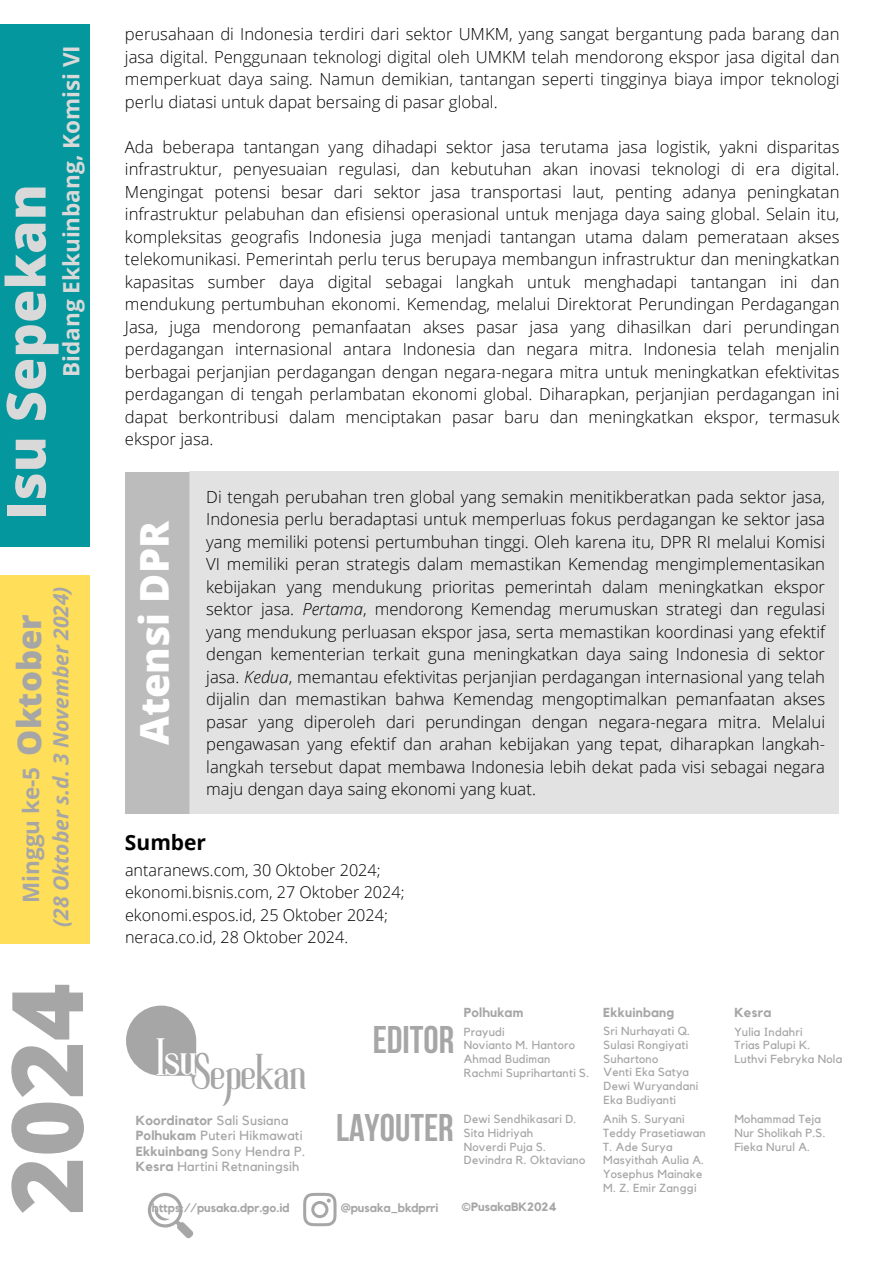
<style>
.page{position:relative;width:894px;height:1264px;background:#fff}
.page>*{position:absolute;margin:0;border:0;box-sizing:border-box;transform-origin:0 0}
.t1{font:800 98.85px "Open Sans";color:#a6a6a6}
.t2{font:800 54px "Open Sans";color:#d9d9d9}
.t3{font:47.55px "Roller Coaster";color:#fff}
.t4{font:45.3px "Roller Coaster";color:#a6a6a6}
.t5{font:800 39.75px "Open Sans";color:#fff}
.t6{font:700 38.4px "Bebas Neue";color:#a6a6a6}
.t7{font:800 33px "Open Sans";color:#a6a6a6}
.t8{font:700 22.5px "Open Sans";color:#d9d9d9}
.t9{font:700 22.5px "Open Sans";color:#a6a6a6}
.t10{font:italic 700 21px "Open Sans";color:#a6a6a6}
.t11{font:700 21px "Open Sans";color:#000}
.t12{font:300 16.65px/22.5px "Open Sans";color:#000;text-align:justify}
.t13{font:300 16.2px "Open Sans";color:#000}
.t14{font:13.2px "Kollektif";letter-spacing:.02em;color:#a6a6a6}
.t15{font:700 13.2px "Kollektif";letter-spacing:.02em;color:#a6a6a6}
.t16{font:700 13.05px "Kollektif";letter-spacing:.02em;color:#a6a6a6}
.t17{font:700 12px "Kollektif";color:#a6a6a6}
.t18{font:11.7px "Kollektif";letter-spacing:.02em;color:#a6a6a6}
.s1{font-style:italic}
.s2{font-weight:400}
.s3{font-weight:700}
</style>
<div class="page">
<div style="left:125px;top:471px;width:64px;height:342px;background:#bcbcbc"></div>
<div style="left:189px;top:471px;width:650px;height:342px;background:#e2e2e2"></div>
<div style="left:0;top:25px;width:89px;height:522px;background:#04979d"></div>
<div style="left:0;top:575px;width:89px;height:368px;background:#ffde59"></div>
<svg style="left:126px;top:1005px;width:70px;height:70px"></svg>
<svg style="left:303px;top:1192px;width:33px;height:34px"></svg>
<svg style="left:148px;top:1192px;width:45px;height:46px"></svg>
<p class="t8" style="left:55px;top:377px;width:333px;rotate:-90deg">Bidang Ekkuinbang, Komisi VI</p>
<p class="t2" style="left:-12px;top:520px;width:337px;rotate:-90deg">Isu Sepekan</p>
<p class="t10" style="left:46px;top:927px;width:343px;rotate:-90deg">(28 Oktober s.d. 3 November 2024)</p>
<p class="t7" style="left:6px;top:755px;width:143px;rotate:-90deg">Oktober</p>
<p class="t9" style="left:15px;top:902px;width:138px;rotate:-90deg">Minggu ke-5</p>
<p class="t1" style="left:-23px;top:1214px;width:233px;rotate:-90deg">2024</p>
<p class="t12" style="left:125px;top:22px;width:715px">perusahaan di Indonesia terdiri dari sektor UMKM, yang sangat bergantung pada barang dan jasa digital. Penggunaan teknologi digital oleh UMKM telah mendorong ekspor jasa digital dan memperkuat daya saing. Namun demikian, tantangan seperti tingginya biaya impor teknologi perlu diatasi untuk dapat bersaing di pasar global.</p>
<p class="t12" style="left:125px;top:135px;width:715px">Ada beberapa tantangan yang dihadapi sektor jasa terutama jasa logistik, yakni disparitas infrastruktur, penyesuaian regulasi, dan kebutuhan akan inovasi teknologi di era digital.<br>Mengingat potensi besar dari sektor jasa transportasi laut, penting adanya peningkatan infrastruktur pelabuhan dan efisiensi operasional untuk menjaga daya saing global. Selain itu, kompleksitas geografis Indonesia juga menjadi tantangan utama dalam pemerataan akses telekomunikasi. Pemerintah perlu terus berupaya membangun infrastruktur dan meningkatkan kapasitas sumber daya digital sebagai langkah untuk menghadapi tantangan ini dan mendukung pertumbuhan ekonomi. Kemendag, melalui Direktorat Perundingan Perdagangan Jasa, juga mendorong pemanfaatan akses pasar jasa yang dihasilkan dari perundingan perdagangan internasional antara Indonesia dan negara mitra. Indonesia telah menjalin berbagai perjanjian perdagangan dengan negara-negara mitra untuk meningkatkan efektivitas perdagangan di tengah perlambatan ekonomi global. Diharapkan, perjanjian perdagangan ini dapat berkontribusi dalam menciptakan pasar baru dan meningkatkan ekspor, termasuk ekspor jasa.</p>
<p class="t5" style="left:126px;top:745px;width:226px;rotate:-90deg">Atensi DPR</p>
<p class="t12" style="left:206px;top:485px;width:620px">Di tengah perubahan tren global yang semakin menitikberatkan pada sektor jasa, Indonesia perlu beradaptasi untuk memperluas fokus perdagangan ke sektor jasa yang memiliki potensi pertumbuhan tinggi. Oleh karena itu, DPR RI melalui Komisi VI memiliki peran strategis dalam memastikan Kemendag mengimplementasikan kebijakan yang mendukung prioritas pemerintah dalam meningkatkan ekspor sektor jasa. <span class="s1">Pertama</span>, mendorong Kemendag merumuskan strategi dan regulasi yang mendukung perluasan ekspor jasa, serta memastikan koordinasi yang efektif dengan kementerian terkait guna meningkatkan daya saing Indonesia di sektor jasa. <span class="s1">Kedua</span>, memantau efektivitas perjanjian perdagangan internasional yang telah dijalin dan memastikan bahwa Kemendag mengoptimalkan pemanfaatan akses pasar yang diperoleh dari perundingan dengan negara-negara mitra. Melalui pengawasan yang efektif dan arahan kebijakan yang tepat, diharapkan langkah&shy;langkah tersebut dapat membawa Indonesia lebih dekat pada visi sebagai negara maju dengan daya saing ekonomi yang kuat.</p>
<p class="t11" style="left:125px;top:827px;width:83px">Sumber</p>
<p class="t13" style="left:125px;top:858px;width:257px">antaranews.com, 30 Oktober 2024;</p>
<p class="t13" style="left:125px;top:880px;width:281px">ekonomi.bisnis.com, 27 Oktober 2024;</p>
<p class="t13" style="left:125px;top:903px;width:264px">ekonomi.espos.id, 25 Oktober 2024;</p>
<p class="t13" style="left:125px;top:925px;width:225px">neraca.co.id, 28 Oktober 2024.</p>
<h2 class="t3" style="left:157px;top:1039px;width:43px">Isu</h2>
<p class="t4" style="left:191px;top:1054px;width:117px">Sepekan</p>
<p class="t15" style="left:136px;top:1113px;width:154px">Koordinator <span class="s2">Sali Susiana</span></p>
<p class="t14" style="left:136px;top:1129px;width:168px"><span class="s3">Polhukam</span> Puteri Hikmawati</p>
<h5 class="t14" style="left:136px;top:1144px;width:171px"><span class="s3">Ekkuinbang</span> Sony Hendra P.</h5>
<p class="t14" style="left:136px;top:1160px;width:165px"><span class="s3">Kesra</span> Hartini Retnaningsih</p>
<h6 class="t17" style="left:152px;top:1202px;width:139px">https://pusaka.dpr.go.id</h6>
<p class="t6" style="left:372px;top:1024px;width:83px">EDITOR</p>
<p class="t16" style="left:463px;top:1006px;width:61px">Polhukam</p>
<h1 class="t18" style="left:463px;top:1026px;width:42px">Prayudi</h1>
<p class="t18" style="left:463px;top:1039px;width:113px">Novianto M. Hantoro</p>
<p class="t18" style="left:463px;top:1053px;width:88px">Ahmad Budiman</p>
<h5 class="t18" style="left:463px;top:1067px;width:127px">Rachmi Suprihartanti S.</h5>
<p class="t6" style="left:336px;top:1112px;width:119px">LAYOUTER</p>
<p class="t18" style="left:463px;top:1113px;width:114px">Dewi Sendhikasari D.</p>
<p class="t18" style="left:463px;top:1127px;width:71px">Sita Hidriyah</p>
<p class="t18" style="left:463px;top:1141px;width:84px">Noverdi Puja S.</p>
<p class="t18" style="left:463px;top:1154px;width:123px">Devindra R. Oktaviano</p>
<p class="t17" style="left:340px;top:1202px;width:99px">@pusaka_bkdprri</p>
<p class="t17" style="left:461px;top:1201px;width:97px">©PusakaBK2024</p>
<p class="t16" style="left:603px;top:1006px;width:72px">Ekkuinbang</p>
<p class="t18" style="left:603px;top:1025px;width:88px">Sri Nurhayati Q.</p>
<p class="t18" style="left:603px;top:1039px;width:86px">Sulasi Rongiyati</p>
<p class="t18" style="left:603px;top:1053px;width:56px">Suhartono</p>
<p class="t18" style="left:603px;top:1066px;width:87px">Venti Eka Satya</p>
<p class="t18" style="left:603px;top:1080px;width:96px">Dewi Wuryandani</p>
<p class="t18" style="left:603px;top:1094px;width:74px">Eka Budiyanti</p>
<h3 class="t18" style="left:603px;top:1113px;width:83px">Anih S. Suryani</h3>
<h3 class="t18" style="left:603px;top:1127px;width:104px">Teddy Prasetiawan</h3>
<p class="t18" style="left:603px;top:1141px;width:71px">T. Ade Surya</p>
<p class="t18" style="left:603px;top:1154px;width:102px">Masyithah Aulia A.</p>
<h4 class="t18" style="left:603px;top:1168px;width:100px">Yosephus Mainake</h4>
<p class="t18" style="left:603px;top:1182px;width:95px">M. Z. Emir Zanggi</p>
<p class="t16" style="left:734px;top:1006px;width:39px">Kesra</p>
<p class="t18" style="left:734px;top:1026px;width:70px">Yulia Indahri</p>
<p class="t18" style="left:734px;top:1039px;width:77px">Trias Palupi K.</p>
<p class="t18" style="left:734px;top:1053px;width:109px">Luthvi Febryka Nola</p>
<p class="t18" style="left:734px;top:1113px;width:88px">Mohammad Teja</p>
<p class="t18" style="left:734px;top:1127px;width:93px">Nur Sholikah P.S.</p>
<p class="t18" style="left:734px;top:1141px;width:77px">Fieka Nurul A.</p>
</div>
